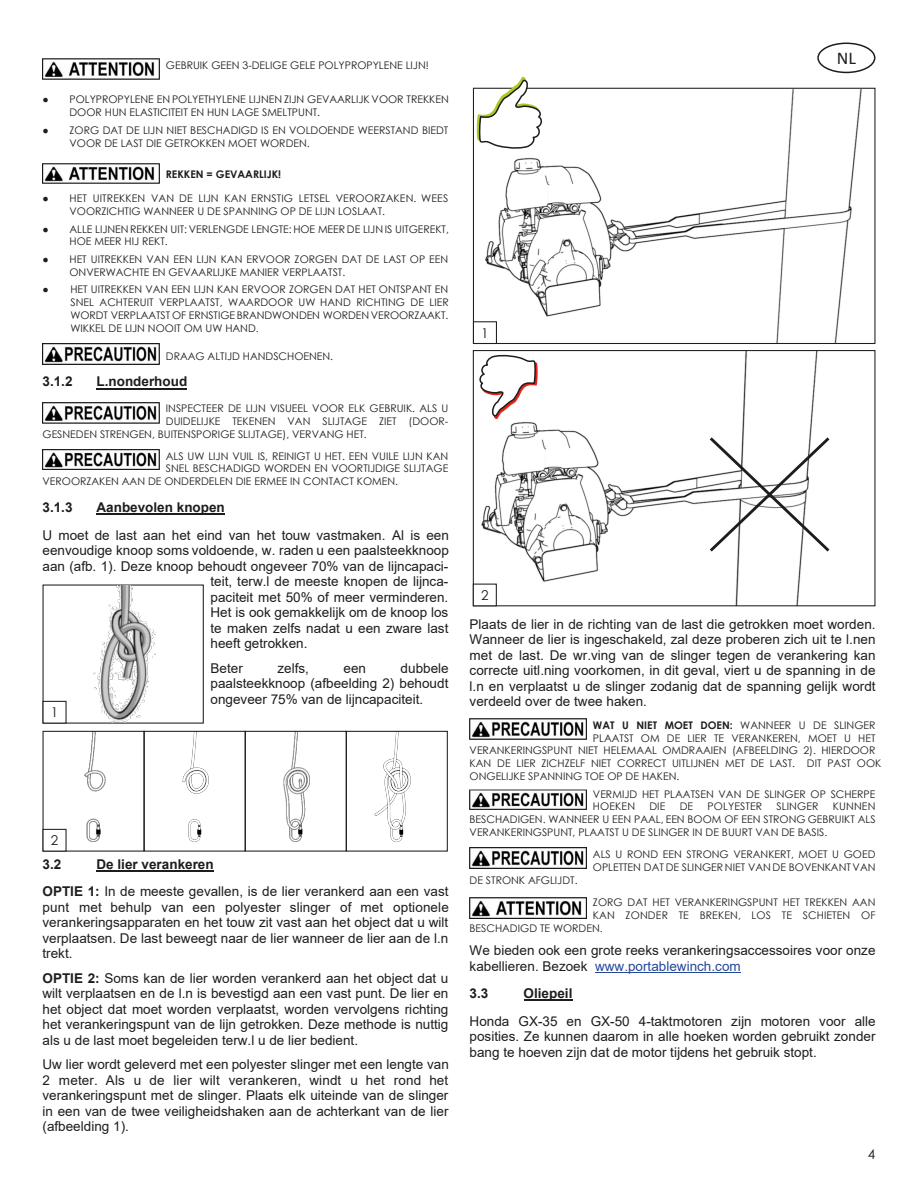
<style>
.page{position:relative;width:918px;height:1188px;background:#fff}
.page>*{position:absolute;margin:0;border:0;box-sizing:border-box;transform-origin:0 0}
.t1{font:18px "Calibri";color:#1d1d1b}
.t2{font:13.5px/15.5px "Arial";color:#1d1d1b;text-align:justify}
.t3{font:700 13.5px "Arial";color:#1d1d1b}
.t4{font:13.5px "Century Gothic";color:#1d1d1b}
.t5{font:10.5px/12.9px "Century Gothic";color:#1d1d1b}
.t6{font:700 10.5px "Century Gothic";color:#1d1d1b}
.s1{font-family:"Times New Roman";font-weight:700}
.s2{font-family:"Times New Roman"}
.s3{font-weight:700}
.s4{font-weight:400}
.s5{color:#244798}
</style>
<div class="page">
<div style="left:817px;top:43px;width:58px;height:30px;background:#fff;border:2px solid #1d1d1b;border-radius:50%"></div>
<hr style="left:97px;top:388px;width:90px;height:1px;background:#1d1d1b">
<hr style="left:97px;top:514px;width:128px;height:1px;background:#1d1d1b">
<hr style="left:97px;top:870px;width:117px;height:2px;background:#1d1d1b">
<hr style="left:595px;top:972px;width:146px;height:1px;background:#244798">
<hr style="left:524px;top:1000px;width:48px;height:1px;background:#1d1d1b">
<img style="left:42px;top:59px;width:117px;height:21px">
<img style="left:42px;top:163px;width:117px;height:21px">
<img style="left:42px;top:344px;width:117px;height:20px">
<img style="left:42px;top:403px;width:117px;height:21px">
<img style="left:42px;top:449px;width:117px;height:21px">
<img style="left:469px;top:718px;width:117px;height:21px">
<img style="left:469px;top:789px;width:117px;height:21px">
<img style="left:469px;top:848px;width:117px;height:20px">
<img style="left:469px;top:898px;width:117px;height:20px">
<svg style="left:472px;top:87px;width:404px;height:258px"></svg>
<div style="left:473px;top:321px;width:24px;height:23px;background:#fff;border:1px solid #1d1d1b"></div>
<svg style="left:476px;top:76px;width:68px;height:75px"></svg>
<img style="left:85px;top:733px;width:20px;height:109px">
<div style="left:43px;top:731px;width:102px;height:121px;border:1px solid #1d1d1b"></div>
<img style="left:182px;top:733px;width:27px;height:109px">
<div style="left:144px;top:731px;width:102px;height:121px;border:1px solid #1d1d1b"></div>
<img style="left:283px;top:733px;width:27px;height:109px">
<div style="left:245px;top:731px;width:102px;height:121px;border:1px solid #1d1d1b"></div>
<img style="left:374px;top:733px;width:37px;height:109px">
<div style="left:346px;top:731px;width:102px;height:121px;border:1px solid #1d1d1b"></div>
<div style="left:43px;top:829px;width:24px;height:23px;background:#fff;border:1px solid #1d1d1b"></div>
<div style="left:43px;top:585px;width:161px;height:139px;background:#fff;border:1px solid #1d1d1b"></div>
<img style="left:93px;top:585px;width:62px;height:138px">
<div style="left:43px;top:701px;width:24px;height:23px;background:#fff;border:1px solid #1d1d1b"></div>
<img style="left:475px;top:352px;width:343px;height:252px">
<div style="left:473px;top:350px;width:402px;height:256px;border:1px solid #1d1d1b"></div>
<svg style="left:707px;top:434px;width:123px;height:121px"></svg>
<div style="left:473px;top:584px;width:24px;height:22px;background:#fff;border:1px solid #1d1d1b"></div>
<svg style="left:478px;top:352px;width:60px;height:68px"></svg>
<p class="t5" style="left:166px;top:60px;width:265px">GEBRUIK GEEN 3-DELIGE GELE POLYPROPYLENE LĲN!</p>
<p class="t5" style="left:70px;top:94px;width:381px;text-indent:-27px"><span class="s1">●</span> POLYPROPYLENE EN POLYETHYLENE LĲNEN ZĲN GEVAARLĲK VOOR TREKKEN<br>DOOR HUN ELASTICITEIT EN HUN LAGE SMELTPUNT.</p>
<p class="t5" style="left:70px;top:124px;width:380px;text-indent:-27px"><span class="s2">●</span> ZORG DAT DE LĲN NIET BESCHADIGD IS EN VOLDOENDE WEERSTAND BIEDT<br>VOOR DE LAST DIE GETROKKEN MOET WORDEN.</p>
<p class="t6" style="left:166px;top:170px;width:117px">REKKEN = GEVAARLĲK!</p>
<p class="t5" style="left:70px;top:193px;width:380px;text-indent:-27px"><span class="s2">●</span> HET UITREKKEN VAN DE LĲN KAN ERNSTIG LETSEL VEROORZAKEN. WEES<br>VOORZICHTIG WANNEER U DE SPANNING OP DE LĲN LOSLAAT.</p>
<p class="t5" style="left:70px;top:223px;width:381px;text-indent:-27px"><span class="s2">●</span> ALLE LĲNEN REKKEN UIT: VERLENGDE LENGTE: HOE MEER DE LĲN IS UITGEREKT,<br>HOE MEER HĲ REKT.</p>
<p class="t5" style="left:70px;top:253px;width:380px;text-indent:-27px"><span class="s2">●</span> HET UITREKKEN VAN EEN LĲN KAN ERVOOR ZORGEN DAT DE LAST OP EEN<br>ONVERWACHTE EN GEVAARLĲKE MANIER VERPLAATST.</p>
<p class="t5" style="left:70px;top:284px;width:380px;text-align:justify;text-indent:-28px"><span class="s1">●</span> HET UITREKKEN VAN EEN LĲN KAN ERVOOR ZORGEN DAT HET ONTSPANT EN SNEL ACHTERUIT VERPLAATST, WAARDOOR UW HAND RICHTING DE LIER WORDT VERPLAATST OF ERNSTIGE BRANDWONDEN WORDEN VEROORZAAKT.<br>WIKKEL DE LĲN NOOIT OM UW HAND.</p>
<p class="t5" style="left:166px;top:350px;width:169px">DRAAG ALTĲD HANDSCHOENEN.</p>
<p class="t3" style="left:43px;top:377px;width:32px">3.1.2</p>
<p class="t3" style="left:97px;top:377px;width:92px">L.nonderhoud</p>
<p class="t5" style="left:166px;top:403px;width:284px">INSPECTEER DE LĲN VISUEEL VOOR ELK GEBRUIK. ALS U</p>
<p class="t5" style="left:166px;top:416px;width:284px">DUIDELĲKE TEKENEN VAN SLĲTAGE ZIET (DOOR-</p>
<p class="t5" style="left:43px;top:428px;width:326px">GESNEDEN STRENGEN, BUITENSPORIGE SLĲTAGE), VERVANG HET.</p>
<p class="t5" style="left:166px;top:450px;width:284px">ALS UW LĲN VUIL IS, REINIGT U HET. EEN VUILE LĲN KAN</p>
<p class="t5" style="left:166px;top:463px;width:284px">SNEL BESCHADIGD WORDEN EN VOORTĲDIGE SLĲTAGE</p>
<p class="t5" style="left:43px;top:476px;width:357px">VEROORZAKEN AAN DE ONDERDELEN DIE ERMEE IN CONTACT KOMEN.</p>
<p class="t3" style="left:43px;top:502px;width:32px">3.1.3</p>
<p class="t3" style="left:97px;top:502px;width:130px">Aanbevolen knopen</p>
<p class="t2" style="left:43px;top:529px;width:408px">U moet de last aan het eind van het touw vastmaken. Al is een</p>
<p class="t2" style="left:43px;top:544px;width:408px">eenvoudige knoop soms voldoende, w. raden u een paalsteekknoop</p>
<p class="t2" style="left:43px;top:559px;width:407px">aan (afb. 1). Deze knoop behoudt ongeveer 70% van de lĳncapaci-</p>
<p class="t2" style="left:211px;top:575px;width:239px">teit, terw.l de meeste knopen de lĳnca-</p>
<p class="t2" style="left:211px;top:590px;width:239px">paciteit met 50% of meer verminderen.</p>
<p class="t2" style="left:211px;top:606px;width:239px">Het is ook gemakkelĳk om de knoop los</p>
<p class="t2" style="left:211px;top:621px;width:239px">te maken zelfs nadat u een zware last</p>
<p class="t2" style="left:211px;top:637px;width:98px">heeft getrokken.</p>
<p class="t2" style="left:211px;top:661px;width:34px">Beter</p>
<p class="t2" style="left:277px;top:661px;width:33px">zelfs,</p>
<p class="t2" style="left:344px;top:661px;width:24px">een</p>
<p class="t2" style="left:211px;top:661px;width:240px;text-indent:190px">dubbele paalsteekknoop (afbeelding 2) behoudt ongeveer 75% van de lĳncapaciteit.</p>
<p class="t4" style="left:51px;top:707px;width:9px">1</p>
<p class="t4" style="left:51px;top:835px;width:9px">2</p>
<p class="t3" style="left:43px;top:859px;width:20px">3.2</p>
<p class="t2" style="left:43px;top:852px;width:408px;line-height:27.5px;text-indent:54px"><span class="s3">De lier verankeren<br>OPTIE 1:</span> In de meeste gevallen, is de lier verankerd aan een vast</p>
<p class="t2" style="left:43px;top:901px;width:408px">punt met behulp van een polyester slinger of met optionele verankeringsapparaten en het touw zit vast aan het object dat u wilt verplaatsen. De last beweegt naar de lier wanneer de lier aan de l.n trekt.</p>
<p class="t2" style="left:43px;top:972px;width:407px"><span class="s3">OPTIE 2:</span> Soms kan de lier worden verankerd aan het object dat u wilt verplaatsen en de l.n is bevestigd aan een vast punt. De lier en het object dat moet worden verplaatst, worden vervolgens richting het verankeringspunt van de lĳn getrokken. Deze methode is nuttig als u de last moet begeleiden terw.l u de lier bedient.</p>
<p class="t2" style="left:43px;top:1058px;width:408px">Uw lier wordt geleverd met een polyester slinger met een lengte van 2 meter. Als u de lier wilt verankeren, windt u het rond het verankeringspunt met de slinger. Plaats elk uiteinde van de slinger in een van de twee veiligheidshaken aan de achterkant van de lier (afbeelding 1).</p>
<p class="t4" style="left:481px;top:328px;width:9px">1</p>
<p class="t4" style="left:481px;top:590px;width:9px">2</p>
<h1 class="t1" style="left:837px;top:51px;width:21px">NL</h1>
<p class="t2" style="left:470px;top:618px;width:408px">Plaats de lier in de richting van de last die getrokken moet worden.<br>Wanneer de lier is ingeschakeld, zal deze proberen zich uit te l.nen met de last. De wr.ving van de slinger tegen de verankering kan correcte uitl.ning voorkomen, in dit geval, viert u de spanning in de l.n en verplaatst u de slinger zodanig dat de spanning gelĳk wordt verdeeld over de twee haken.</p>
<p class="t6" style="left:593px;top:721px;width:284px">WAT U NIET MOET DOEN: <span class="s4">WANNEER U DE SLINGER</span></p>
<p class="t5" style="left:593px;top:732px;width:284px">PLAATST OM DE LIER TE VERANKEREN, MOET U HET</p>
<p class="t5" style="left:470px;top:745px;width:407px">VERANKERINGSPUNT NIET HELEMAAL OMDRAAIEN (AFBEELDING 2). HIERDOOR</p>
<p class="t5" style="left:470px;top:758px;width:413px">KAN DE LIER ZICHZELF NIET CORRECT UITLĲNEN MET DE LAST. DIT PAST OOK</p>
<p class="t5" style="left:470px;top:771px;width:211px">ONGELĲKE SPANNING TOE OP DE HAKEN.</p>
<p class="t5" style="left:593px;top:788px;width:284px">VERMĲD HET PLAATSEN VAN DE SLINGER OP SCHERPE<br>HOEKEN</p>
<p class="t5" style="left:649px;top:801px;width:18px">DIE</p>
<p class="t5" style="left:680px;top:801px;width:15px">DE</p>
<p class="t5" style="left:707px;top:801px;width:56px">POLYESTER</p>
<p class="t5" style="left:776px;top:801px;width:44px">SLINGER</p>
<p class="t5" style="left:470px;top:801px;width:407px;text-align:justify;text-indent:363px">KUNNEN BESCHADIGEN. WANNEER U EEN PAAL, EEN BOOM OF EEN STRONG GEBRUIKT ALS VERANKERINGSPUNT, PLAATST U DE SLINGER IN DE BUURT VAN DE BASIS.</p>
<p class="t5" style="left:593px;top:849px;width:284px">ALS U ROND EEN STRONG VERANKERT, MOET U GOED<br>OPLETTEN DAT DE SLINGER NIET VAN DE BOVENKANT VAN</p>
<p class="t5" style="left:470px;top:875px;width:109px">DE STRONK AFGLĲDT.</p>
<p class="t5" style="left:593px;top:896px;width:284px">ZORG DAT HET VERANKERINGSPUNT HET TREKKEN AAN</p>
<p class="t5" style="left:593px;top:909px;width:284px">KAN ZONDER TE BREKEN, LOS TE SCHIETEN OF</p>
<p class="t5" style="left:470px;top:922px;width:135px">BESCHADIGD TE WORDEN.</p>
<p class="t2" style="left:470px;top:944px;width:407px">We bieden ook een grote reeks verankeringsaccessoires voor onze kabellieren. Bezoek <span class="s5">www.portablewinch.com</span></p>
<p class="t3" style="left:470px;top:989px;width:20px">3.3</p>
<p class="t3" style="left:524px;top:988px;width:50px">Oliepeil</p>
<p class="t2" style="left:470px;top:1015px;width:408px">Honda GX-35 en GX-50 4-taktmotoren zĳn motoren voor alle posities. Ze kunnen daarom in alle hoeken worden gebruikt zonder bang te hoeven zĳn dat de motor tĳdens het gebruik stopt.</p>
<p class="t4" style="left:868px;top:1149px;width:9px">4</p>
</div>
